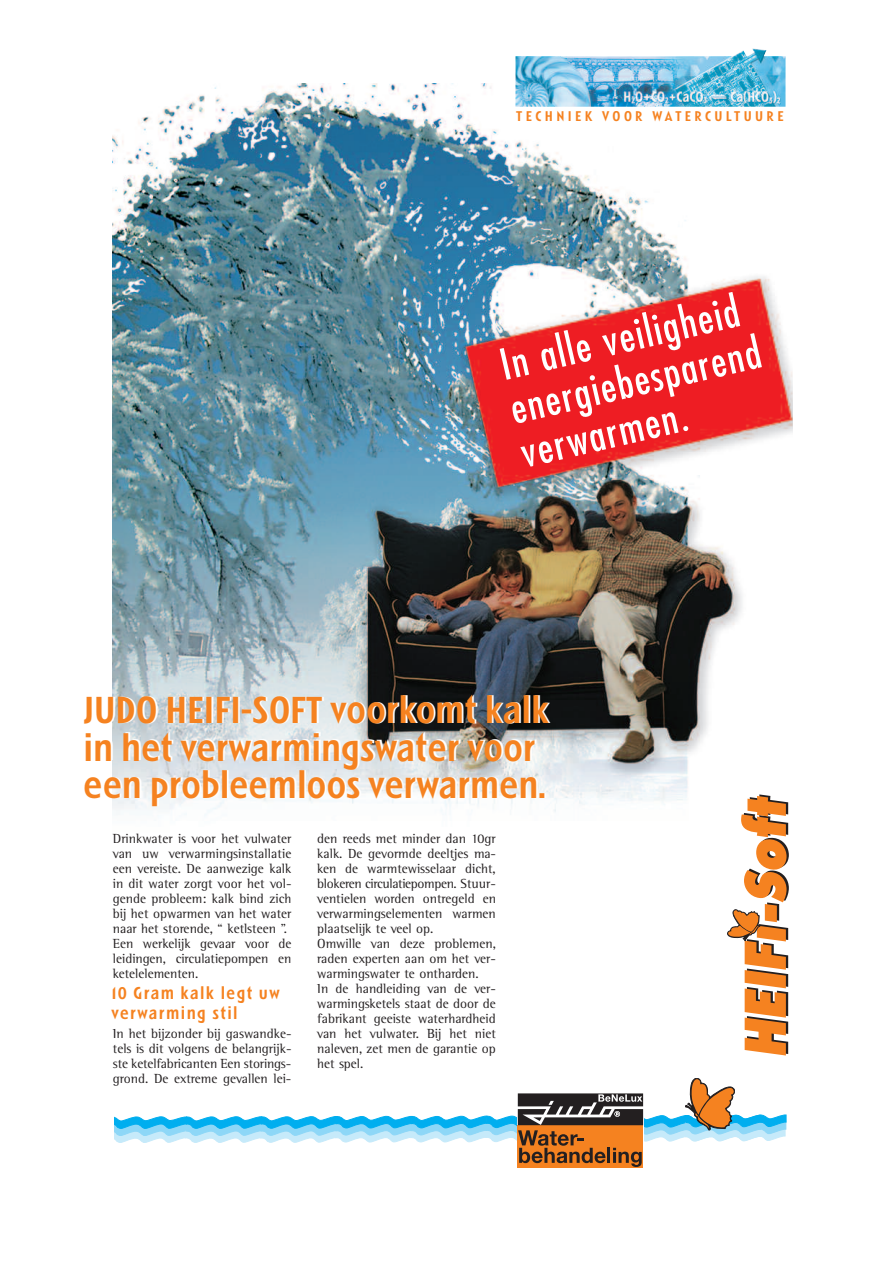
<style>
.page{position:relative;width:893px;height:1263px;background:#fff}
.page>*{position:absolute;margin:0;border:0;box-sizing:border-box;transform-origin:0 0}
.t1{font:condensed 42px/45px "Futura";color:#fff}
.t2{font:500 36px/37.5px "Linotype Spitz";color:#f58220}
.t3{font:500 16.5px/19.5px "Linotype Spitz";letter-spacing:.085em;color:#f58220}
.t4{font:13.5px/15px "Rotis Semi Serif";color:#231f20}
.t5{font:500 13.5px "Linotype Spitz";letter-spacing:.25em;color:#f58220}
</style>
<div class="page">
<img style="left:112px;top:84px;width:680px;height:732px">
<div style="left:518px;top:1125px;width:125px;height:43px;background:#f58220"></div>
<svg style="left:115px;top:1078px;width:671px;height:89px"></svg>
<svg style="left:727px;top:794px;width:62px;height:261px"></svg>
<img style="left:515px;top:48px;width:270px;height:59px">
<p class="t5" style="left:516px;top:108px;width:269px">TECHNIEK VOOR WATERCULTUURE</p>
<h1 class="t1" style="left:496px;top:346px;width:257px;rotate:-13deg">In alle veiligheid energiebesparend verwarmen.</h1>
<h2 class="t2" style="left:84px;top:691px;width:467px">JUDO HEIFI-SOFT voorkomt kalk in het verwarmingswater voor een probleemloos verwarmen.</h2>
<p class="t4" style="left:113px;top:832px;width:180px">Drinkwater is voor het vulwater van uw verwarmingsinstallatie een vereiste. De aanwezige kalk in dit water zorgt voor het vol&shy;gende probleem: kalk bind zich bij het opwarmen van het water naar het storende, “ ketlsteen ”.<br>Een werkelijk gevaar voor de leidingen, circulatiepompen en ketelelementen.</p>
<p class="t3" style="left:111px;top:984px;width:170px">10 Gram kalk legt uw verwarming stil</p>
<p class="t4" style="left:113px;top:1027px;width:180px;text-align:justify">In het bijzonder bij gaswandke&shy;tels is dit volgens de belangrijk&shy;ste ketelfabricanten Een storings&shy;grond. De extreme gevallen lei-</p>
<p class="t4" style="left:317px;top:832px;width:180px">den reeds met minder dan 10gr kalk. De gevormde deeltjes ma&shy;ken de warmtewisselaar dicht, blokeren circulatiepompen. Stuur&shy;ventielen worden ontregeld en verwarmingselementen warmen plaatselijk te veel op.<br>Omwille van deze problemen, raden experten aan om het ver&shy;warmingswater te ontharden.<br>In de handleiding van de ver&shy;warmingsketels staat de door de fabrikant geeiste waterhardheid van het vulwater. Bij het niet naleven, zet men de garantie op het spel.</p>
</div>
